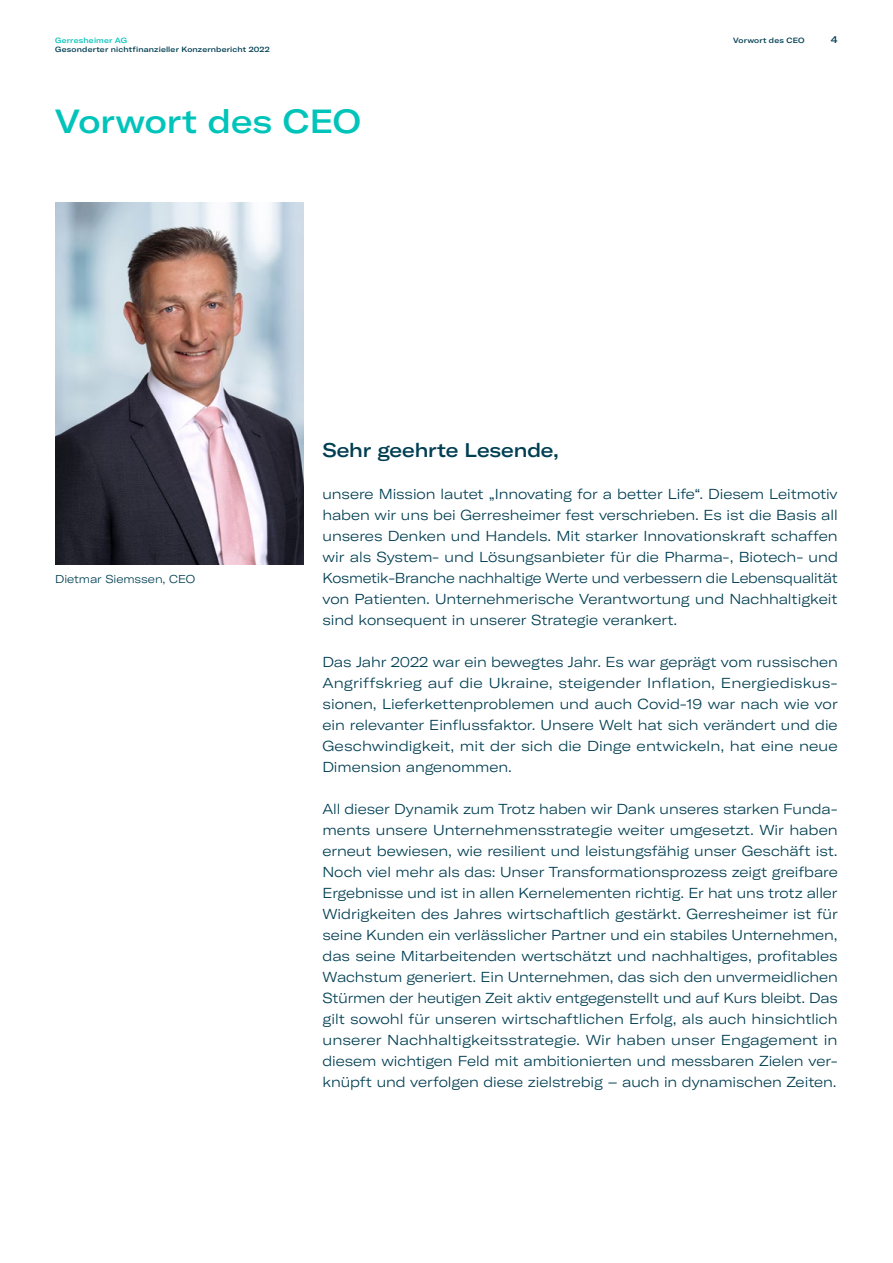
<style>
.page{position:relative;width:893px;height:1263px;background:#fff}
.page>*{position:absolute;margin:0;border:0;box-sizing:border-box;transform-origin:0 0}
.t1{font:500 expanded 33px "GT America";color:#00c4ba}
.t2{font:500 expanded 19.5px "GT America";letter-spacing:-.005em;color:#003e52}
.t3{font:300 expanded 14.25px/21px "GT America";letter-spacing:-.005em;color:#003e52}
.t4{font:300 expanded 11.25px "GT America";letter-spacing:-.005em;color:#003e52}
.t5{font:500 expanded 9.75px "GT America";color:#003e52}
.t6{font:500 expanded 7.5px "GT America";letter-spacing:.02em;color:#003e52}
.t7{font:500 expanded 7.5px "GT America";letter-spacing:.025em;color:#00c4ba}
</style>
<div class="page">
<img style="left:55px;top:203px;width:248px;height:362px">
<p class="t7" style="left:55px;top:35px;width:73px">Gerresheimer AG</p>
<p class="t5" style="left:831px;top:33px;width:8px">4</p>
<p class="t6" style="left:55px;top:44px;width:216px">Gesonderter nichtfinanzieller Konzernbericht 2022</p>
<p class="t6" style="left:733px;top:35px;width:73px">Vorwort des CEO</p>
<h1 class="t1" style="left:55px;top:101px;width:307px">Vorwort des CEO</h1>
<p class="t4" style="left:55px;top:572px;width:142px">Dietmar Siemssen, CEO</p>
<h2 class="t2" style="left:322px;top:438px;width:238px">Sehr geehrte Lesende,</h2>
<p class="t3" style="left:322px;top:483px;width:517px;text-align:justify">unsere Mission lautet „Innovating for a better Life“. Diesem Leitmotiv haben wir uns bei Gerresheimer fest verschrieben. Es ist die Basis all unseres Denken und Handels. Mit starker Innovationskraft schaffen wir als System- und Lösungsanbieter für die Pharma-, Biotech- und Kosmetik-Branche nachhaltige Werte und verbessern die Lebensqualität von Patienten. Unternehmerische Verantwortung und Nachhaltigkeit sind konsequent in unserer Strategie verankert.</p>
<p class="t3" style="left:322px;top:651px;width:517px">Das Jahr 2022 war ein bewegtes Jahr. Es war geprägt vom russischen Angriffskrieg auf die Ukraine, steigender Inflation, Energiediskus&shy;sionen, Lieferkettenproblemen und auch Covid-19 war nach wie vor ein relevanter Einflussfaktor. Unsere Welt hat sich verändert und die Geschwindigkeit, mit der sich die Dinge entwickeln, hat eine neue Dimension angenommen.</p>
<p class="t3" style="left:322px;top:798px;width:517px">All dieser Dynamik zum Trotz haben wir Dank unseres starken Funda&shy;ments unsere Unternehmensstrategie weiter umgesetzt. Wir haben erneut bewiesen, wie resilient und leistungsfähig unser Geschäft ist.<br>Noch viel mehr als das: Unser Transformationsprozess zeigt greifbare Ergebnisse und ist in allen Kernelementen richtig. Er hat uns trotz aller Widrigkeiten des Jahres wirtschaftlich gestärkt. Gerresheimer ist für seine Kunden ein verlässlicher Partner und ein stabiles Unternehmen, das seine Mitarbeitenden wertschätzt und nachhaltiges, profitables Wachstum generiert. Ein Unternehmen, das sich den unvermeidlichen Stürmen der heutigen Zeit aktiv entgegenstellt und auf Kurs bleibt. Das gilt sowohl für unseren wirtschaftlichen Erfolg, als auch hinsichtlich unserer Nachhaltigkeitsstrategie. Wir haben unser Engagement in diesem wichtigen Feld mit ambitionierten und messbaren Zielen ver&shy;knüpft und verfolgen diese zielstrebig – auch in dynamischen Zeiten.</p>
</div>
